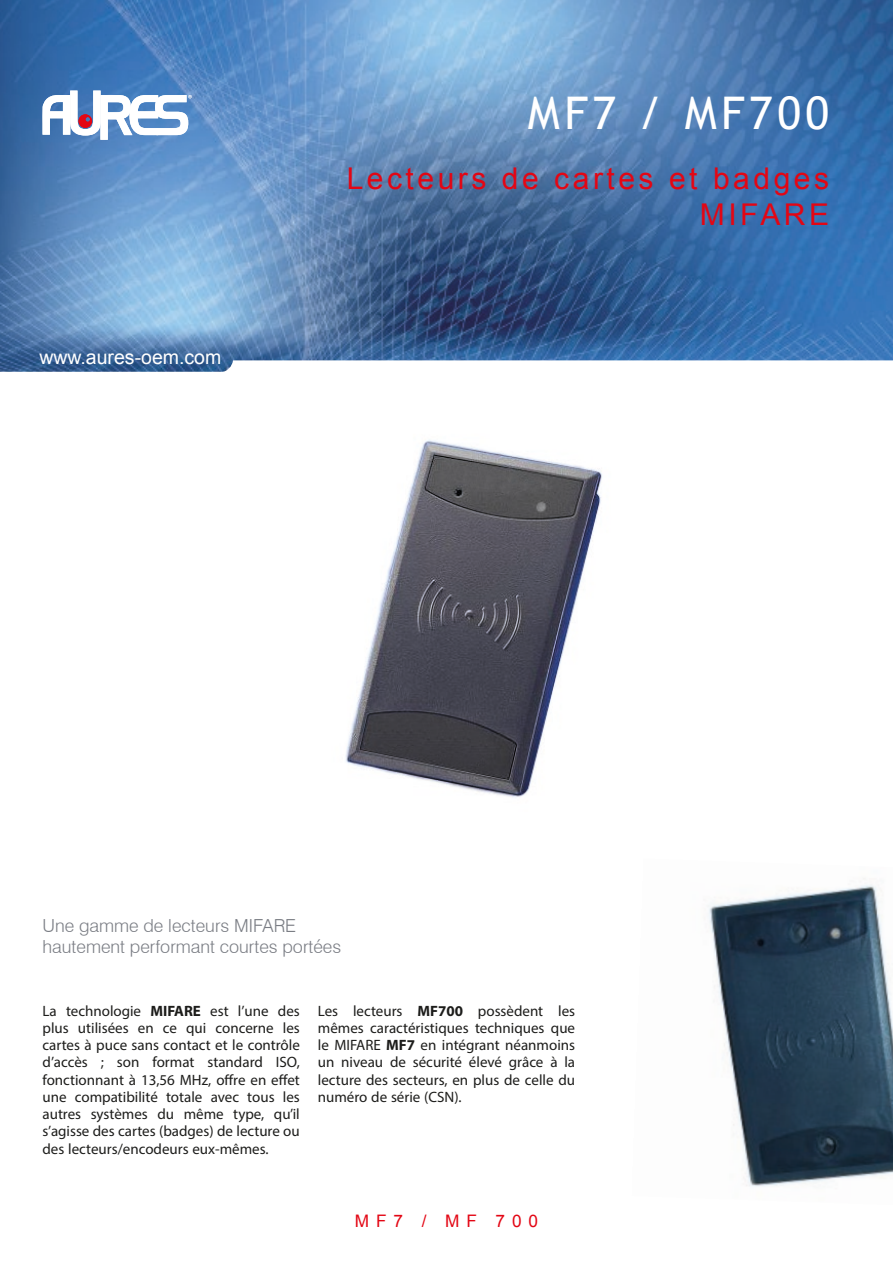
<style>
.page{position:relative;width:893px;height:1263px;background:#fff}
.page>*{position:absolute;margin:0;border:0;box-sizing:border-box;transform-origin:0 0}
.t1{font:45px "Trebuchet MS";letter-spacing:.1em;color:#fff}
.t2{font:30px/36px "Arial";letter-spacing:.12em;color:#e30614;text-align:right}
.t3{font:19.5px "Arial";color:#fff}
.t4{font:300 18px/21.6px "Swiss 721 BT";color:#7a7d84}
.t5{font:17.25px "Arial";letter-spacing:.4em;color:#e30614}
.t6{font:15px/17.2px "Myriad Pro";color:#1d1d1b;text-align:justify}
.s1{font-weight:700}
</style>
<div class="page">
<img style="left:0;top:0;width:893px;height:360px">
<svg style="left:0;top:360px;width:893px;height:12px"></svg>
<img style="left:345px;top:439px;width:257px;height:359px">
<img style="left:708px;top:878px;width:185px;height:309px">
<svg style="left:42px;top:91px;width:150px;height:49px"></svg>
<h1 class="t1" style="left:528px;top:86px;width:303px">MF7 / MF700</h1>
<h3 class="t3" style="left:39px;top:344px;width:184px">www.aures-oem.com</h3>
<h2 class="t2" style="left:347px;top:161px;width:484px">Lecteurs de cartes et badges<br>MIFARE</h2>
<p class="t4" style="left:43px;top:914px;width:300px">Une gamme de lecteurs MIFARE hautement performant courtes portées</p>
<p class="t6" style="left:43px;top:1002px;width:259px">La technologie <span class="s1">MIFARE</span> est l’une des plus utilisées en ce qui concerne les cartes à puce sans contact et le contrôle d’accès ; son format standard ISO, fonctionnant à 13,56 MHz, offre en effet une compatibilité totale avec tous les autres systèmes du même type, qu’il s’agisse des cartes (badges) de lecture ou des lecteurs/encodeurs eux-mêmes.</p>
<p class="t6" style="left:318px;top:1002px;width:259px">Les lecteurs <span class="s1">MF700</span> possèdent les mêmes caractéristiques techniques que le MIFARE <span class="s1">MF7</span> en intégrant néanmoins un niveau de sécurité élevé grâce à la lecture des secteurs, en plus de celle du numéro de série (CSN).</p>
<p class="t5" style="left:355px;top:1210px;width:185px">MF7 / MF 700</p>
</div>
